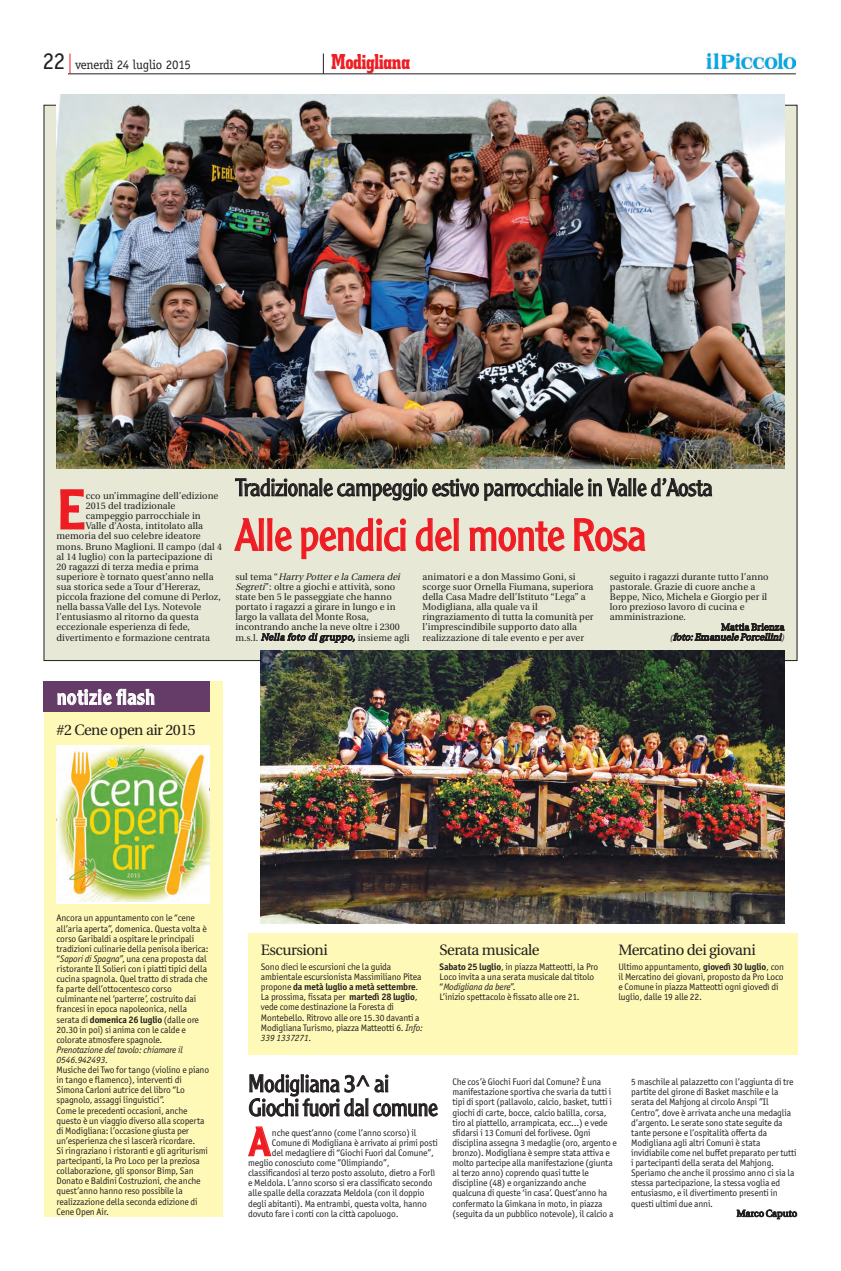
<style>
.page{position:relative;width:841px;height:1271px;background:#fff}
.page>*{position:absolute;margin:0;border:0;box-sizing:border-box;transform-origin:0 0}
.t1{font:54px "Clearface Gothic LH";color:#ee1d23}
.t2{font:300 44px "Clearface Gothic LH";letter-spacing:-.005em;color:#ee1d23}
.t3{font:40px "Clearface Gothic LH";color:#ee1d23}
.t4{font:300 24px/24px "Clearface Gothic LH";letter-spacing:-.01em;color:#231f20}
.t5{font:22px "Geometric Slab 703 BT Xtra Bold Cond";letter-spacing:-.02em;color:#ee1d23}
.t6{font:21px "Clearface Gothic LH";letter-spacing:.02em;color:#fff}
.t7{font:15px "Utopia";letter-spacing:-.03em;color:#231f20}
.t8{font:13px "Officina Serif Std";letter-spacing:-.015em;color:#231f20}
.t9{font:9.5px/10.1px "Officina Sans ITC Std";letter-spacing:-.015em;color:#231f20}
.t10{font:9.5px/10.1px "Utopia";letter-spacing:.01em;color:#231f20}
.t11{font:italic 9.5px/10.1px "Officina Sans ITC Std";letter-spacing:-.015em;color:#231f20}
.t12{font:italic 9.5px "Utopia";color:#231f20}
.s1{font-family:"Officina Serif";font-size:24px}
.s2{font-style:italic}
.s3{font-weight:700}
</style>
<div class="page">
<img style="left:706px;top:54px;width:89px;height:15px">
<hr style="left:42px;top:74px;width:753px;height:1px;background:#231f20">
<svg style="left:70px;top:54px;width:1px;height:20px"></svg>
<svg style="left:323px;top:54px;width:1px;height:20px"></svg>
<div style="left:42px;top:54px;width:26px;height:23px;background:#fff"></div>
<div style="left:44px;top:681px;width:178px;height:535px;background:#fff9b8"></div>
<div style="left:44px;top:105px;width:752px;height:556px;background:#e7e9d6"></div>
<img style="left:56px;top:95px;width:728px;height:374px">
<div style="left:44px;top:681px;width:166px;height:30px;background:#653c68"></div>
<img style="left:56px;top:745px;width:154px;height:157px">
<div style="left:248px;top:934px;width:548px;height:121px;background:#fff9b8"></div>
<img style="left:261px;top:651px;width:523px;height:272px">
<h3 class="t8" style="left:42px;top:57px;width:150px"><span class="s1">22</span> venerdì 24 luglio 2015</h3>
<h3 class="t5" style="left:331px;top:54px;width:80px">Modigliana</h3>
<h1 class="t1" style="left:57px;top:490px;width:28px">E</h1>
<p class="t10" style="left:86px;top:492px;width:134px">cco un’immagine dell’edizione</p>
<p class="t10" style="left:86px;top:502px;width:91px">2015 del tradizionale</p>
<p class="t10" style="left:86px;top:512px;width:116px">campeggio parrocchiale in</p>
<p class="t10" style="left:86px;top:522px;width:119px">Valle d’Aosta, intitolato alla</p>
<p class="t10" style="left:56px;top:532px;width:146px">memoria del suo celebre ideatore</p>
<p class="t10" style="left:56px;top:542px;width:167px">mons. Bruno Maglioni. Il campo (dal 4</p>
<p class="t10" style="left:56px;top:552px;width:157px">al 14 luglio) con la partecipazione di</p>
<p class="t10" style="left:56px;top:562px;width:144px">20 ragazzi di terza media e prima</p>
<p class="t10" style="left:56px;top:572px;width:158px">superiore è tornato quest’anno nella</p>
<p class="t10" style="left:56px;top:583px;width:146px">sua storica sede a Tour d’Hereraz,</p>
<p class="t10" style="left:56px;top:593px;width:166px">piccola frazione del comune di Perloz,</p>
<p class="t10" style="left:56px;top:603px;width:146px">nella bassa Valle del Lys. Notevole</p>
<p class="t10" style="left:56px;top:613px;width:144px">l’entusiasmo al ritorno da questa</p>
<p class="t10" style="left:56px;top:623px;width:135px">eccezionale esperienza di fede,</p>
<p class="t10" style="left:56px;top:633px;width:155px">divertimento e formazione centrata</p>
<h3 class="t4" style="left:235px;top:477px;width:478px">Tradizionale campeggio estivo parrocchiale in Valle d’Aosta</h3>
<h2 class="t2" style="left:236px;top:519px;width:411px">Alle pendici del monte Rosa</h2>
<p class="t10" style="left:235px;top:572px;width:176px">s u l t e m a “ <span class="s2">Harry Potter e la Camera dei Segreti</span>”: oltre a giochi e attività, sono state ben 5 le passeggiate che hanno portato i ragazzi a girare in lungo e in largo la vallata del Monte Rosa, incontrando anche la neve oltre i 2300 m.s.l. <span class="s2">Nella foto di gruppo,</span> insieme agli</p>
<p class="t10" style="left:422px;top:572px;width:172px">animatori e a don Massimo Goni, si scorge suor Ornella Fiumana, superiora della Casa Madre dell’Istituto “Lega” a Modigliana, alla quale va il ringraziamento di tutta la comunità per l’imprescindibile supporto dato alla realizzazione di tale evento e per aver</p>
<p class="t10" style="left:609px;top:572px;width:160px">seguito i ragazzi durante tutto l’anno</p>
<p class="t10" style="left:609px;top:582px;width:147px">pastorale. Grazie di cuore anche a</p>
<p class="t10" style="left:609px;top:593px;width:159px">Beppe, Nico, Michela e Giorgio per il</p>
<p class="t10" style="left:609px;top:603px;width:136px">loro prezioso lavoro di cucina e</p>
<p class="t10" style="left:609px;top:613px;width:78px">amministrazione.</p>
<p class="t10" style="left:720px;top:623px;width:65px">Mattia Brienza</p>
<p class="t12" style="left:669px;top:633px;width:118px">(foto:Emanuele Porcellini)</p>
<h3 class="t6" style="left:57px;top:689px;width:99px">notizie flash</h3>
<h3 class="t7" style="left:57px;top:723px;width:141px">#2 Cene open air 2015</h3>
<p class="t9" style="left:57px;top:914px;width:153px">Ancora un appuntamento con le “cene all’aria aperta”, domenica. Questa volta è corso Garibaldi a ospitare le principali tradizioni culinarie della penisola iberica: “<span class="s2">Sapori di Spagna</span>”, una cena proposta dal ristorante Il Solieri con i piatti tipici della cucina spagnola. Quel tratto di strada che fa parte dell’ottocentesco corso culminante nel ‘parterre’, costruito dai francesi in epoca napoleonica, nella serata di <span class="s3">domenica 26 luglio</span> (dalle ore 20.30 in poi) si anima con le calde e colorate atmosfere spagnole.</p>
<p class="t11" style="left:57px;top:1045px;width:128px">Prenotazione del tavolo: chiamare il<br>0546.942493.</p>
<p class="t9" style="left:57px;top:1066px;width:154px">Musiche dei Two for tango (violino e piano in tango e flamenco), interventi di Simona Carloni autrice del libro “Lo spagnolo, assaggi linguistici”.<br>Come le precedenti occasioni, anche questo è un viaggio diverso alla scoperta di Modigliana: l’occasione giusta per un’esperienza che si lascerà ricordare.<br>Si ringraziano i ristoranti e gli agriturismi partecipanti, la Pro Loco per la preziosa collaborazione, gli sponsor Bimp, San Donato e Baldini Costruzioni, che anche quest’anno hanno reso possibile la realizzazione della seconda edizione di Cene Open Air.</p>
<h3 class="t7" style="left:261px;top:944px;width:68px">Escursioni</h3>
<p class="t9" style="left:261px;top:962px;width:163px">Sono dieci le escursioni che la guida ambientale escursionista Massimiliano Pitea propone <span class="s3">da metà luglio a metà settembre</span>.<br>La prossima, fissata per <span class="s3">martedì 28 luglio</span>, vede come destinazione la Foresta di Montebello. Ritrovo alle ore 15.30 davanti a Modigliana Turismo, piazza Matteotti 6. <span class="s2">Info:<br>339 1337271.</span></p>
<h3 class="t7" style="left:439px;top:944px;width:101px">Serata musicale</h3>
<p class="t9" style="left:439px;top:962px;width:160px"><span class="s3">Sabato 25 luglio</span>, in piazza Matteotti, la Pro Loco invita a una serata musicale dal titolo “<span class="s2">Modigliana da bere</span>”.<br>L’inizio spettacolo è fissato alle ore 21.</p>
<h3 class="t7" style="left:618px;top:944px;width:139px">Mercatino dei giovani</h3>
<p class="t9" style="left:618px;top:962px;width:167px">Ultimo appuntamento, <span class="s3">giovedì 30 luglio</span>, con il Mercatino dei giovani, proposto da Pro Loco e Comune in piazza Matteotti ogni giovedì di luglio, dalle 19 alle 22.</p>
<h3 class="t4" style="left:248px;top:1073px;width:191px">Modigliana 3^ ai<br>Giochi fuori dal comune</h3>
<p class="t9" style="left:452px;top:1078px;width:166px">Che cos’è Giochi Fuori dal Comune? È una manifestazione sportiva che svaria da tutti i tipi di sport (pallavolo, calcio, basket, tutti i giochi di carte, bocce, calcio balilla, corsa, tiro al piattello, arrampicata, ecc...) e vede sfidarsi i 13 Comuni del forlivese. Ogni disciplina assegna 3 medaglie (oro, argento e bronzo). Modigliana è sempre stata attiva e molto partecipe alla manifestazione (giunta al terzo anno) coprendo quasi tutte le discipline (48) e organizzando anche qualcuna di queste ‘in casa’. Quest’anno ha confermato la Gimkana in moto, in piazza (seguita da un pubblico notevole), il calcio a</p>
<p class="t9" style="left:630px;top:1078px;width:167px">5 maschile al palazzetto con l’aggiunta di tre partite del girone di Basket maschile e la serata del Mahjong al circolo Anspi ”Il Centro”, dove è arrivata anche una medaglia d’argento. Le serate sono state seguite da tante persone e l’ospitalità offerta da Modigliana agli altri Comuni è stata invidiabile come nel buffet preparato per tutti i partecipanti della serata del Mahjong.<br>Speriamo che anche il prossimo anno ci sia la stessa partecipazione, la stessa voglia ed entusiasmo, e il divertimento presenti in questi ultimi due anni.</p>
<h3 class="t3" style="left:248px;top:1127px;width:24px">A</h3>
<p class="t9" style="left:272px;top:1128px;width:146px">nche quest’anno (come l’anno scorso) il</p>
<p class="t9" style="left:272px;top:1138px;width:167px">Comune di Modigliana è arrivato ai primi posti</p>
<p class="t9" style="left:272px;top:1148px;width:164px">del medagliere di “Giochi Fuori dal Comune”,</p>
<p class="t9" style="left:248px;top:1159px;width:143px">meglio conosciuto come ”Olimpiando”,</p>
<p class="t9" style="left:248px;top:1169px;width:188px">classificandosi al terzo posto assoluto, dietro a Forlì</p>
<p class="t9" style="left:248px;top:1179px;width:186px">e Meldola. L’anno scorso si era classificato secondo</p>
<p class="t9" style="left:248px;top:1189px;width:178px">alle spalle della corazzata Meldola (con il doppio</p>
<p class="t9" style="left:248px;top:1199px;width:180px">degli abitanti). Ma entrambi, questa volta, hanno</p>
<p class="t9" style="left:248px;top:1209px;width:152px">dovuto fare i conti con la città capoluogo.</p>
<p class="t10" style="left:736px;top:1209px;width:62px">Marco Caputo</p>
</div>
